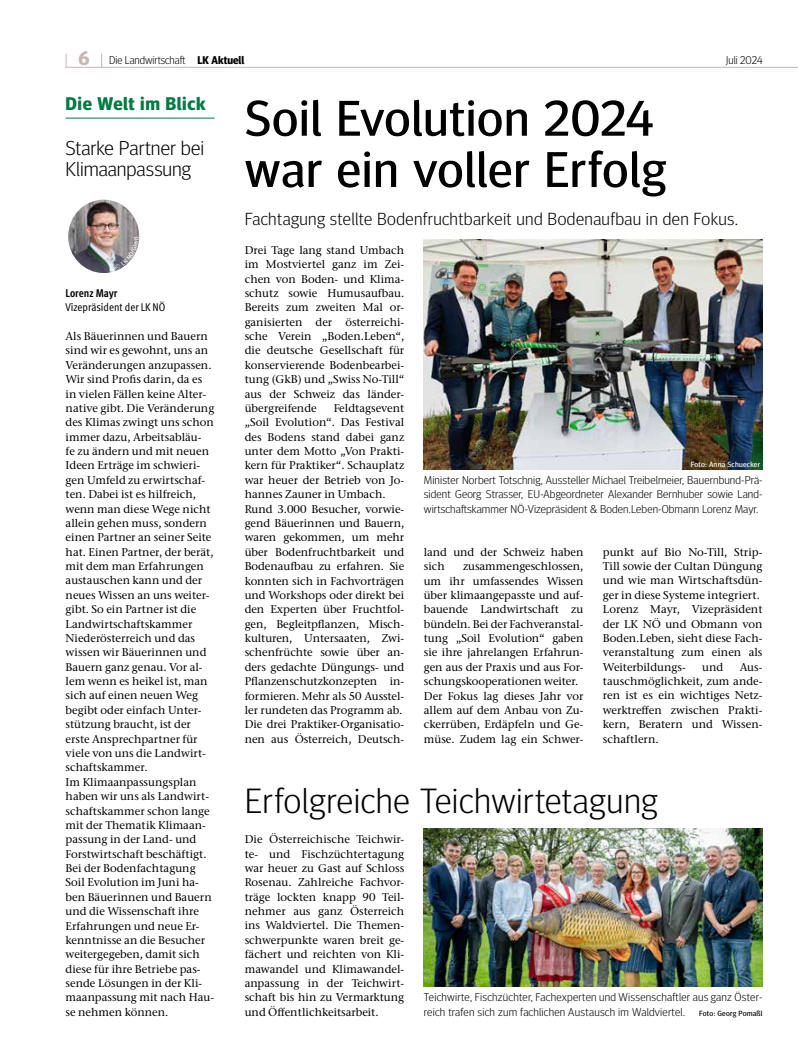
<style>
.page{position:relative;width:798px;height:1063px;background:#fff}
.page>*{position:absolute;margin:0;border:0;box-sizing:border-box;transform-origin:0 0}
.t1{font:50px/51.2px "Meta Head OT";letter-spacing:.015em;color:#000;scale:1.05 1}
.t2{font:300 35px "Meta Head OT";letter-spacing:.015em;color:#000;scale:1.05 1}
.t3{font:300 20px/21.2px "Meta Head OT";color:#000;scale:1.05 1}
.t4{font:700 18.25px "Meta Head OT";letter-spacing:.03em;color:#007a44;scale:1.05 1}
.t5{font:300 17.5px "Meta Head OT";letter-spacing:.02em;color:#000;scale:1.05 1}
.t6{font:500 11.25px/14.4px "Stone Serif ITC Pro";color:#000}
.t7{font:300 11.25px/14.4px "Meta Head OT";letter-spacing:.02em;color:#000;text-align:justify;scale:1.05 1}
.t8{font:300 11.25px "Meta Head OT";color:#000}
.t9{font:condensed 11.25px "Meta OT";color:#000}
.t10{font:700 condensed 11.25px "Meta OT";letter-spacing:-.005em;color:#000}
.t11{font:7.5px "Meta Head OT";letter-spacing:.03em;color:#fff;scale:1.05 1}
.s1{font-weight:700;font-size:20px;color:#c6b7b4}
.s2{font-weight:700}
.s3{font-weight:400;font-size:7.5px}
</style>
<div class="page">
<img style="left:423px;top:239px;width:339px;height:230px">
<hr style="left:66px;top:118px;width:148px;height:1px;background:#007a44">
<img style="left:68px;top:200px;width:71px;height:73px">
<hr style="left:66px;top:67px;width:731px;height:1px;background:#c6b7b4">
<svg style="left:101px;top:54px;width:1px;height:13px"></svg>
<svg style="left:66px;top:54px;width:1px;height:13px"></svg>
<img style="left:423px;top:829px;width:339px;height:158px">
<svg style="left:114px;top:237px;width:24px;height:33px"></svg>
<p class="t8" style="left:78px;top:53px;width:167px"><span class="s1">6</span> Die Landwirtschaft <span class="s2">LK Aktuell</span></p>
<p class="t8" style="left:725px;top:53px;width:38px">Juli 2024</p>
<h3 class="t4" style="left:66px;top:93px;width:135px">Die Welt im Blick</h3>
<h3 class="t3" style="left:66px;top:137px;width:133px">Starke Partner bei<br>Klimaanpassung</h3>
<p class="t10" style="left:66px;top:286px;width:53px">Lorenz Mayr</p>
<p class="t9" style="left:66px;top:300px;width:101px">Vizepräsident der LK NÖ</p>
<p class="t6" style="left:66px;top:329px;width:150px">Als Bäuerinnen und Bauern sind wir es gewohnt, uns an<br>Veränderungen anzupassen.<br>Wir sind Profis darin, da es in vielen Fällen keine Alter&shy;native gibt. Die Veränderung des Klimas zwingt uns schon immer dazu, Arbeitsabläu-<br>fe zu ändern und mit neuen<br>Ideen Erträge im schwieri&shy;gen Umfeld zu erwirtschaf&shy;ten. Dabei ist es hilfreich, wenn man diese Wege nicht allein gehen muss, sondern einen Partner an seiner Seite hat. Einen Partner, der berät, mit dem man Erfahrungen austauschen kann und der neues Wissen an uns weiter&shy;gibt. So ein Partner ist die<br>Landwirtschaftskammer<br>Niederösterreich und das wissen wir Bäuerinnen und<br>Bauern ganz genau. Vor al&shy;lem wenn es heikel ist, man sich auf einen neuen Weg begibt oder einfach Unter&shy;stützung braucht, ist der erste Ansprechpartner für viele von uns die Landwirt&shy;schaftskammer.<br>Im Klimaanpassungsplan haben wir uns als Landwirt&shy;schaftskammer schon lange mit der Thematik Klimaan&shy;passung in der Land- und<br>Forstwirtschaft beschäftigt.<br>Bei der Bodenfachtagung<br>Soil Evolution im Juni ha&shy;ben Bäuerinnen und Bauern und die Wissenschaft ihre<br>Erfahrungen und neue Er&shy;kenntnisse an die Besucher weitergegeben, damit sich diese für ihre Betriebe pas&shy;sende Lösungen in der Kli&shy;maanpassung mit nach Hau&shy;se nehmen können.</p>
<h1 class="t1" style="left:244px;top:93px;width:402px">Soil Evolution 2024 war ein voller Erfolg</h1>
<h3 class="t5" style="left:244px;top:208px;width:471px">Fachtagung stellte Bodenfruchtbarkeit und Bodenaufbau in den Fokus.</h3>
<p class="t6" style="left:244px;top:243px;width:161px;text-align:justify">Drei Tage lang stand Umbach im Mostviertel ganz im Zei&shy;chen von Boden- und Klima&shy;schutz sowie Humusaufbau.<br>Bereits zum zweiten Mal or&shy;ganisierten der österreichi&shy;sche Verein „Boden.Leben“, die deutsche Gesellschaft für konservierende Bodenbearbei&shy;tung (GkB) und „Swiss No-Till“ aus der Schweiz das länder&shy;übergreifende</p>
<p class="t6" style="left:244px;top:401px;width:161px;text-indent:89px">Feldtagsevent „Soil Evolution“. Das Festival des Bodens stand dabei ganz unter dem Motto „Von Prakti&shy;kern für Praktiker“. Schauplatz war heuer der Betrieb von Jo&shy;hannes Zauner in Umbach.<br>Rund 3.000 Besucher, vorwie&shy;gend Bäuerinnen und Bauern, waren gekommen, um mehr über Bodenfruchtbarkeit und<br>Bodenaufbau zu erfahren. Sie konnten sich in Fachvorträgen und Workshops oder direkt bei den Experten über Fruchtfol&shy;gen, Begleitpflanzen, Misch&shy;kulturen, Untersaaten, Zwi&shy;schenfrüchte sowie über an&shy;ders gedachte Düngungs- und<br>Pflanzenschutzkonzepten in&shy;formieren. Mehr als 50 Ausstel&shy;ler rundeten das Programm ab.<br>Die drei Praktiker-Organisatio&shy;nen aus Österreich, Deutsch-</p>
<p class="t11" style="left:690px;top:459px;width:67px">Foto: Anna Schuecker</p>
<p class="t7" style="left:423px;top:472px;width:324px">Minister Norbert Totschnig, Aussteller Michael Treibelmeier, Bauernbund-Prä&shy;sident Georg Strasser, EU-Abgeordneter Alexander Bernhuber sowie Land&shy;wirtschaftskammer NÖ-Vizepräsident &amp; Boden.Leben-Obmann Lorenz Mayr.</p>
<p class="t6" style="left:423px;top:545px;width:161px">land und der Schweiz haben sich</p>
<p class="t6" style="left:423px;top:559px;width:161px;text-indent:39px">zusammengeschlossen, um ihr umfassendes Wissen über klimaangepasste und auf&shy;bauende Landwirtschaft zu bündeln. Bei der Fachveranstal&shy;tung „Soil Evolution“ gaben sie ihre jahrelangen Erfahrun&shy;gen aus der Praxis und aus For&shy;schungskooperationen weiter.<br>Der Fokus lag dieses Jahr vor allem auf dem Anbau von Zu&shy;ckerrüben, Erdäpfeln und Ge&shy;müse. Zudem lag ein Schwer-</p>
<p class="t6" style="left:602px;top:545px;width:161px">punkt auf Bio No-Till, Strip-<br>Till sowie der Cultan Düngung und wie man Wirtschaftsdün&shy;ger in diese Systeme integriert.<br>Lorenz Mayr, Vizepräsident der LK NÖ und Obmann von<br>Boden.Leben, sieht diese Fach&shy;veranstaltung zum einen als<br>Weiterbildungs-</p>
<p class="t6" style="left:702px;top:660px;width:23px">und</p>
<p class="t6" style="left:602px;top:660px;width:161px;text-align:justify;text-indent:137px">Aus&shy;tauschmöglichkeit, zum ande&shy;ren ist es ein wichtiges Netz&shy;werktreffen zwischen Prakti&shy;kern, Beratern und Wissen&shy;schaftlern.</p>
<h2 class="t2" style="left:244px;top:780px;width:394px">Erfolgreiche Teichwirtetagung</h2>
<p class="t6" style="left:244px;top:832px;width:161px;text-align:justify">Die Österreichische Teichwir&shy;te- und Fischzüchtertagung war heuer zu Gast auf Schloss Rosenau. Zahlreiche Fachvor&shy;träge lockten knapp 90 Teil&shy;nehmer aus ganz Österreich ins Waldviertel. Die Themen&shy;schwerpunkte waren breit ge&shy;fächert und reichten von Kli&shy;mawandel und Klimawandel&shy;anpassung in der Teichwirt&shy;schaft bis hin zu Vermarktung und Öffentlichkeitsarbeit.</p>
<p class="t7" style="left:423px;top:990px;width:324px">Teichwirte, Fischzüchter, Fachexperten und Wissenschaftler aus ganz Öster&shy;reich trafen sich zum fachlichen Austausch im Waldviertel. <span class="s3">Foto: Georg Pomaßl</span></p>
</div>
